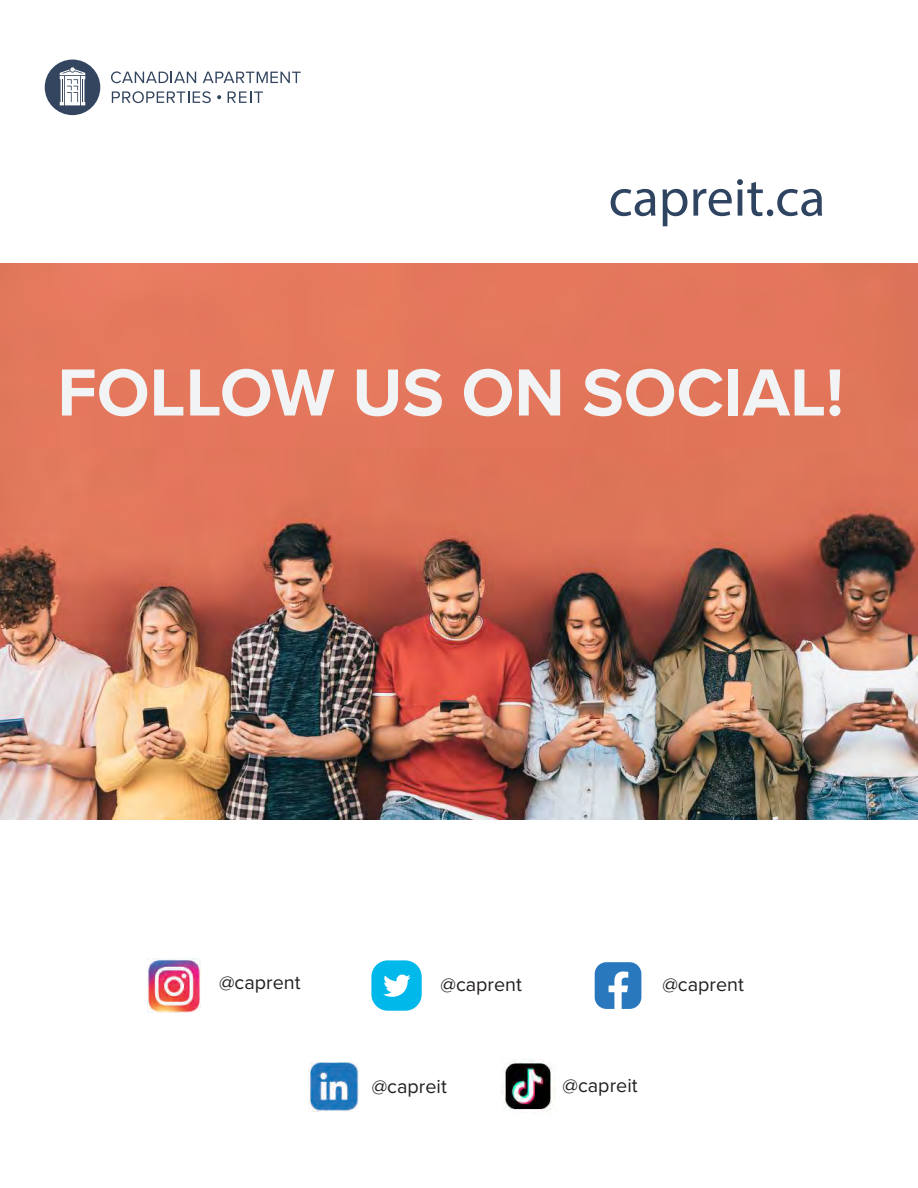
<style>
.page{position:relative;width:918px;height:1188px;background:#fff}
.page>*{position:absolute;margin:0;border:0;box-sizing:border-box;transform-origin:0 0}
.t1{font:700 69px "Proxima Nova";color:#f2f3f4}
.t2{font:54px "Myriad Pro";color:#2f4461}
.t3{font:19.8px "Proxima Nova";color:#231f20}
</style>
<div class="page">
<img style="left:200px;top:962px;width:1px;height:46px">
<div style="left:371px;top:960px;width:51px;height:51px;background:#00b8ea;border-radius:16px"></div>
<svg style="left:383px;top:975px;width:27px;height:22px"></svg>
<svg style="left:595px;top:962px;width:46px;height:47px"></svg>
<img style="left:308px;top:1068px;width:1px;height:37px">
<img style="left:309px;top:1062px;width:50px;height:49px">
<img style="left:148px;top:959px;width:52px;height:53px">
<img style="left:500px;top:1059px;width:55px;height:56px">
<img style="left:0;top:264px;width:918px;height:555px">
<svg style="left:45px;top:60px;width:55px;height:55px"></svg>
<svg style="left:217px;top:95px;width:4px;height:4px"></svg>
<svg style="left:111px;top:71px;width:85px;height:12px"></svg>
<svg style="left:203px;top:72px;width:98px;height:11px"></svg>
<svg style="left:112px;top:91px;width:99px;height:12px"></svg>
<svg style="left:228px;top:91px;width:35px;height:12px"></svg>
<h2 class="t2" style="left:609px;top:164px;width:218px">capreit.ca</h2>
<h1 class="t1" style="left:57px;top:341px;width:788px">FOLLOW US ON SOCIAL!</h1>
<p class="t3" style="left:219px;top:968px;width:83px">@caprent</p>
<p class="t3" style="left:441px;top:969px;width:83px">@caprent</p>
<p class="t3" style="left:662px;top:969px;width:83px">@caprent</p>
<p class="t3" style="left:372px;top:1072px;width:77px">@capreit</p>
<p class="t3" style="left:563px;top:1071px;width:77px">@capreit</p>
</div>
